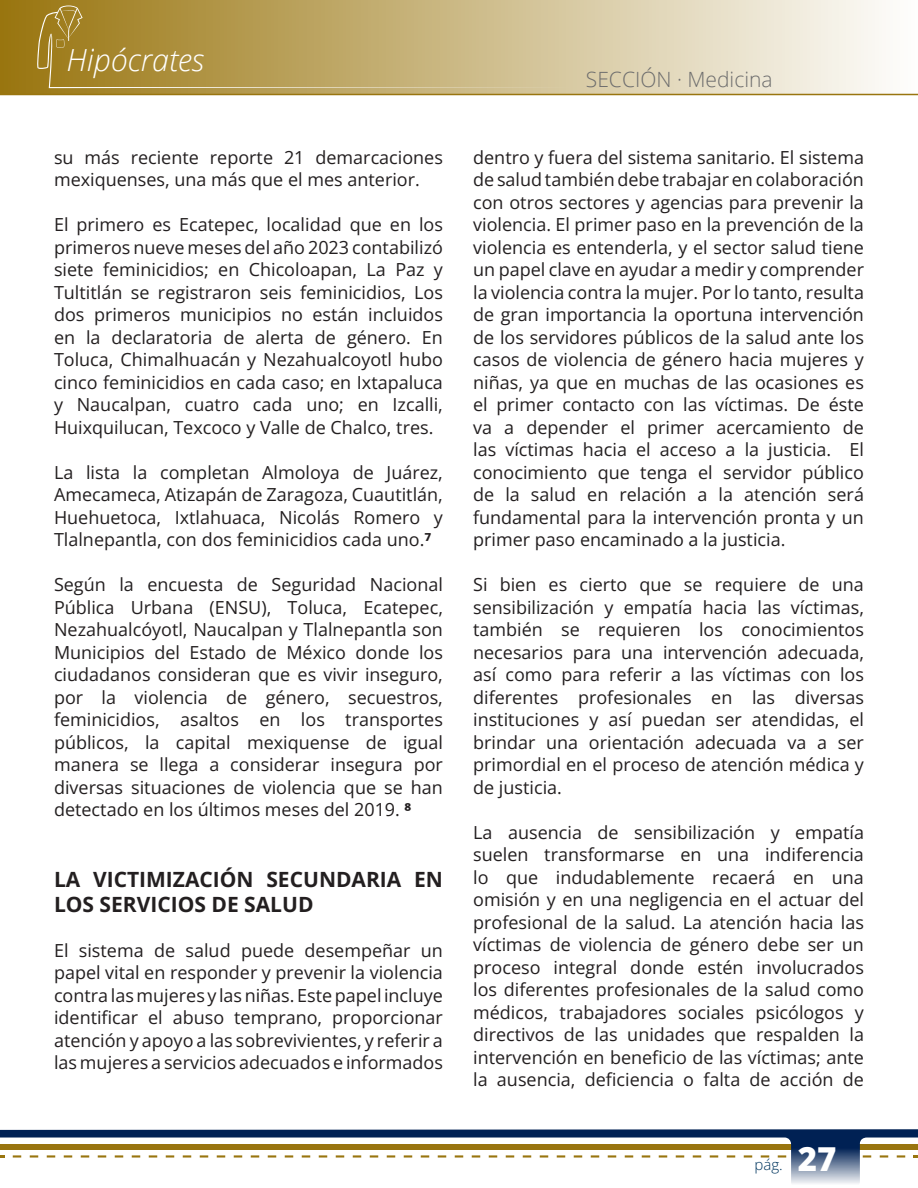
<style>
.page{position:relative;width:918px;height:1188px;background:#fff}
.page>*{position:absolute;margin:0;border:0;box-sizing:border-box;transform-origin:0 0}
.t1{font:italic 300 30.45px "Open Sans";color:#fff}
.t2{font:700 21px/25.2px "Open Sans";color:#231f20}
.t3{font:300 21px "Open Sans";color:#6d6d6d}
.t4{font:18px/22.5px "Open Sans";color:#231f20;text-align:justify}
.t5{font:300 15px "Open Sans";color:#00365f}
.s1{font-weight:700}
.s2{font-weight:800;font-size:33px;color:#fff}
</style>
<div class="page">
<div style="left:0;top:0;width:918px;height:94px;background:linear-gradient(to right,#99750f,#fefefd)"></div>
<svg style="left:37px;top:6px;width:537px;height:82px;background:#bba460"></svg>
<hr style="left:0;top:94px;width:918px;height:1px;background:#99750f">
<svg style="left:0;top:1129px;width:918px;height:55px"></svg>
<h1 class="t1" style="left:67px;top:39px;width:139px">Hipócrates</h1>
<p class="t4" style="left:54px;top:146px;width:391px">su más reciente reporte 21 demarcaciones mexiquenses, una más que el mes anterior.</p>
<p class="t4" style="left:54px;top:213px;width:391px">El primero es Ecatepec, localidad que en los primeros nueve meses del año 2023 contabilizó siete feminicidios; en Chicoloapan, La Paz y Tultitlán se registraron seis feminicidios, Los dos primeros municipios no están incluidos en la declaratoria de alerta de género. En Toluca, Chimalhuacán y Nezahualcoyotl hubo cinco feminicidios en cada caso; en Ixtapaluca y Naucalpan, cuatro cada uno; en Izcalli, Huixquilucan, Texcoco y Valle de Chalco, tres.</p>
<p class="t4" style="left:54px;top:461px;width:390px">La lista la completan Almoloya de Juárez, Amecameca, Atizapán de Zaragoza, Cuautitlán, Huehuetoca, Ixtlahuaca, Nicolás Romero y Tlalnepantla, con dos feminicidios cada uno.<span class="s1">7</span></p>
<p class="t4" style="left:54px;top:573px;width:391px">Según la encuesta de Seguridad Nacional Pública Urbana (ENSU), Toluca, Ecatepec, Nezahualcóyotl, Naucalpan y Tlalnepantla son Municipios del Estado de México donde los ciudadanos consideran que es vivir inseguro, por la violencia de género, secuestros, feminicidios, asaltos en los transportes públicos, la capital mexiquense de igual manera se llega a considerar insegura por diversas situaciones de violencia que se han detectado en los últimos meses del 2019. <span class="s1">8</span></p>
<p class="t2" style="left:54px;top:866px;width:390px">LA VICTIMIZACIÓN SECUNDARIA EN<br>LOS SERVICIOS DE SALUD</p>
<p class="t4" style="left:54px;top:938px;width:391px">El sistema de salud puede desempeñar un papel vital en responder y prevenir la violencia contra las mujeres y las niñas. Este papel incluye identificar el abuso temprano, proporcionar atención y apoyo a las sobrevivientes, y referir a las mujeres a servicios adecuados e informados</p>
<p class="t3" style="left:586px;top:65px;width:188px">SECCIÓN · Medicina</p>
<p class="t4" style="left:473px;top:146px;width:392px">dentro y fuera del sistema sanitario. El sistema de salud también debe trabajar en colaboración con otros sectores y agencias para prevenir la violencia. El primer paso en la prevención de la violencia es entenderla, y el sector salud tiene un papel clave en ayudar a medir y comprender la violencia contra la mujer. Por lo tanto, resulta de gran importancia la oportuna intervención de los servidores públicos de la salud ante los casos de violencia de género hacia mujeres y niñas, ya que en muchas de las ocasiones es el primer contacto con las víctimas. De éste va a depender el primer acercamiento de las víctimas hacia el acceso a la justicia. El conocimiento que tenga el servidor público de la salud en relación a la atención será fundamental para la intervención pronta y un primer paso encaminado a la justicia.</p>
<p class="t4" style="left:473px;top:573px;width:392px">Si bien es cierto que se requiere de una sensibilización y empatía hacia las víctimas, también se requieren los conocimientos necesarios para una intervención adecuada, así como para referir a las víctimas con los diferentes profesionales en las diversas instituciones y así puedan ser atendidas, el brindar una orientación adecuada va a ser primordial en el proceso de atención médica y de justicia.</p>
<p class="t4" style="left:473px;top:821px;width:392px">La ausencia de sensibilización y empatía suelen transformarse en una indiferencia lo que indudablemente recaerá en una omisión y en una negligencia en el actuar del profesional de la salud. La atención hacia las víctimas de violencia de género debe ser un proceso integral donde estén involucrados los diferentes profesionales de la salud como médicos, trabajadores sociales psicólogos y directivos de las unidades que respalden la intervención en beneficio de las víctimas; ante la ausencia, deficiencia o falta de acción de</p>
<p class="t5" style="left:755px;top:1154px;width:83px">pág. <span class="s2">27</span></p>
</div>
